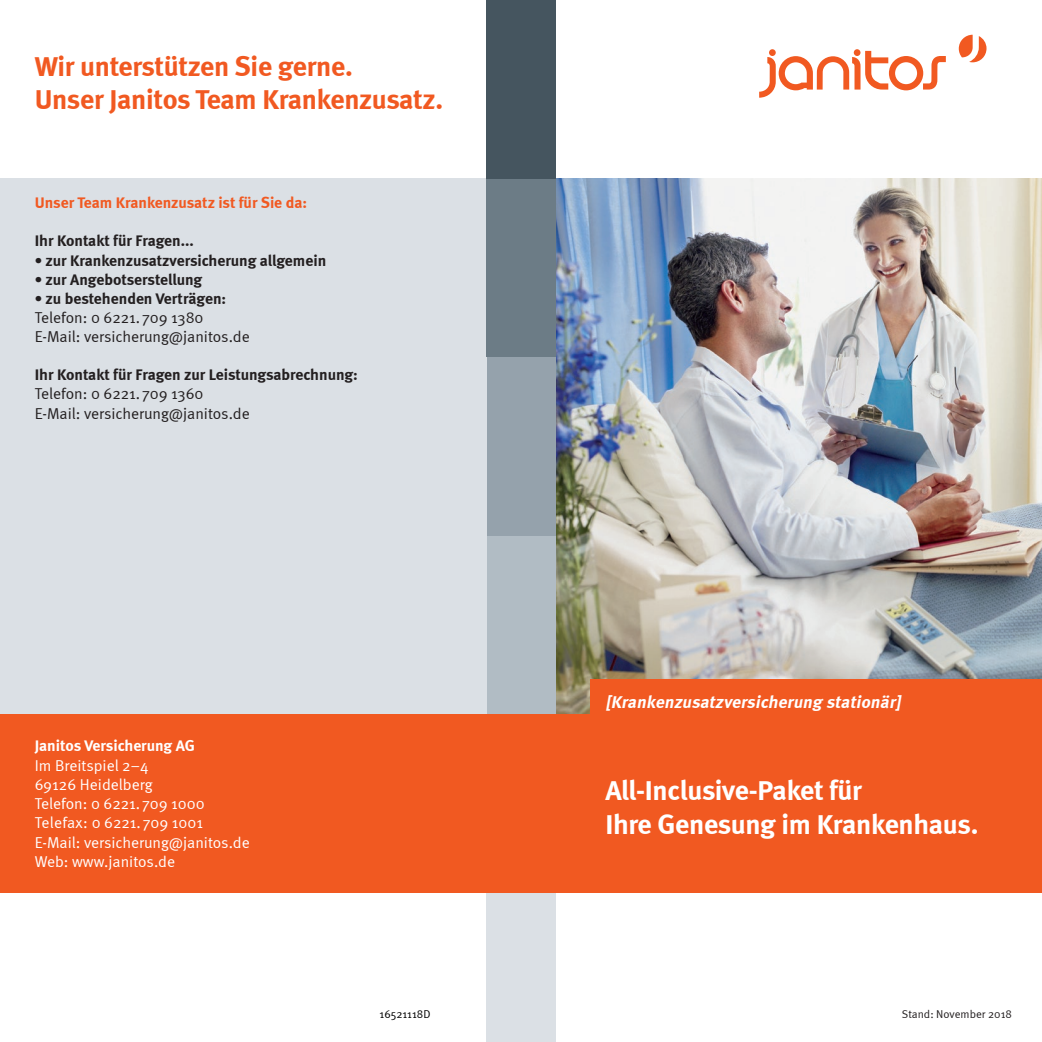
<style>
.page{position:relative;width:1042px;height:1042px;background:#fff}
.page>*{position:absolute;margin:0;border:0;box-sizing:border-box;transform-origin:0 0}
.t1{font:700 28px "Meta";letter-spacing:-.01em;color:#f15921}
.t2{font:700 28px/33.6px "Meta";letter-spacing:-.01em;color:#fff}
.t3{font:italic 700 17.5px "Meta";color:#fff}
.t4{font:700 15.75px "Meta";color:#231f20}
.t5{font:15.75px "Meta Normal";color:#fff}
.t6{font:15.75px "Meta Normal";letter-spacing:-.005em;color:#231f20}
.t7{font:700 15.75px "Meta";color:#f15921}
.t8{font:700 15.75px "Meta";color:#fff}
.t9{font:11.38px "Meta Normal";color:#231f20}
.t10{font:11.38px "Meta Normal";color:#000}
</style>
<div class="page">
<img style="left:556px;top:179px;width:486px;height:535px">
<div style="left:486px;top:536px;width:70px;height:178px;background:#b1bcc4"></div>
<div style="left:486px;top:357px;width:70px;height:179px;background:#95a2ac"></div>
<div style="left:0;top:179px;width:486px;height:642px;background:#dbe0e5"></div>
<div style="left:0;top:714px;width:1042px;height:179px;background:#f15921"></div>
<div style="left:590px;top:680px;width:452px;height:43px;background:#f15921"></div>
<svg style="left:759px;top:49px;width:187px;height:49px"></svg>
<svg style="left:959px;top:35px;width:27px;height:27px"></svg>
<div style="left:486px;top:893px;width:70px;height:149px;background:#dbe0e5"></div>
<div style="left:486px;top:179px;width:70px;height:178px;background:#6c7c86"></div>
<div style="left:486px;top:0;width:70px;height:179px;background:#45555f"></div>
<p class="t1" style="left:35px;top:49px;width:319px">Wir unterstützen Sie gerne.</p>
<p class="t1" style="left:35px;top:83px;width:410px">Unser Janitos Team Krankenzusatz.</p>
<p class="t7" style="left:35px;top:193px;width:274px">Unser Team Krankenzusatz ist für Sie da:</p>
<p class="t4" style="left:35px;top:231px;width:161px">Ihr Kontakt für Fragen...</p>
<p class="t4" style="left:35px;top:251px;width:293px">• zur Krankenzusatzversicherung allgemein</p>
<p class="t4" style="left:35px;top:270px;width:169px">• zur Angebotserstellung</p>
<p class="t4" style="left:35px;top:289px;width:193px">• zu bestehenden Verträgen:</p>
<p class="t6" style="left:35px;top:308px;width:170px">Telefon: 0 6221. 709 1380</p>
<p class="t6" style="left:35px;top:328px;width:217px">E-Mail: versicherung@janitos.de</p>
<p class="t4" style="left:35px;top:365px;width:325px">Ihr Kontakt für Fragen zur Leistungsabrechnung:</p>
<p class="t6" style="left:35px;top:385px;width:170px">Telefon: 0 6221. 709 1360</p>
<p class="t6" style="left:35px;top:404px;width:217px">E-Mail: versicherung@janitos.de</p>
<p class="t8" style="left:35px;top:736px;width:162px">Janitos Versicherung AG</p>
<p class="t5" style="left:35px;top:756px;width:115px">Im Breitspiel 2–4</p>
<p class="t5" style="left:35px;top:775px;width:119px">69126 Heidelberg</p>
<p class="t5" style="left:35px;top:794px;width:171px">Telefon: 0 6221. 709 1000</p>
<p class="t5" style="left:35px;top:814px;width:170px">Telefax: 0 6221. 709 1001</p>
<p class="t5" style="left:35px;top:833px;width:217px">E-Mail: versicherung@janitos.de</p>
<p class="t5" style="left:35px;top:852px;width:142px">Web: www.janitos.de</p>
<p class="t10" style="left:380px;top:1007px;width:52px">16521118D</p>
<p class="t3" style="left:605px;top:692px;width:300px">[Krankenzusatzversicherung stationär]</p>
<p class="t2" style="left:605px;top:773px;width:374px">All-Inclusive-Paket für<br>Ihre Genesung im Krankenhaus.</p>
<p class="t9" style="left:902px;top:1007px;width:112px">Stand: November 2018</p>
</div>
